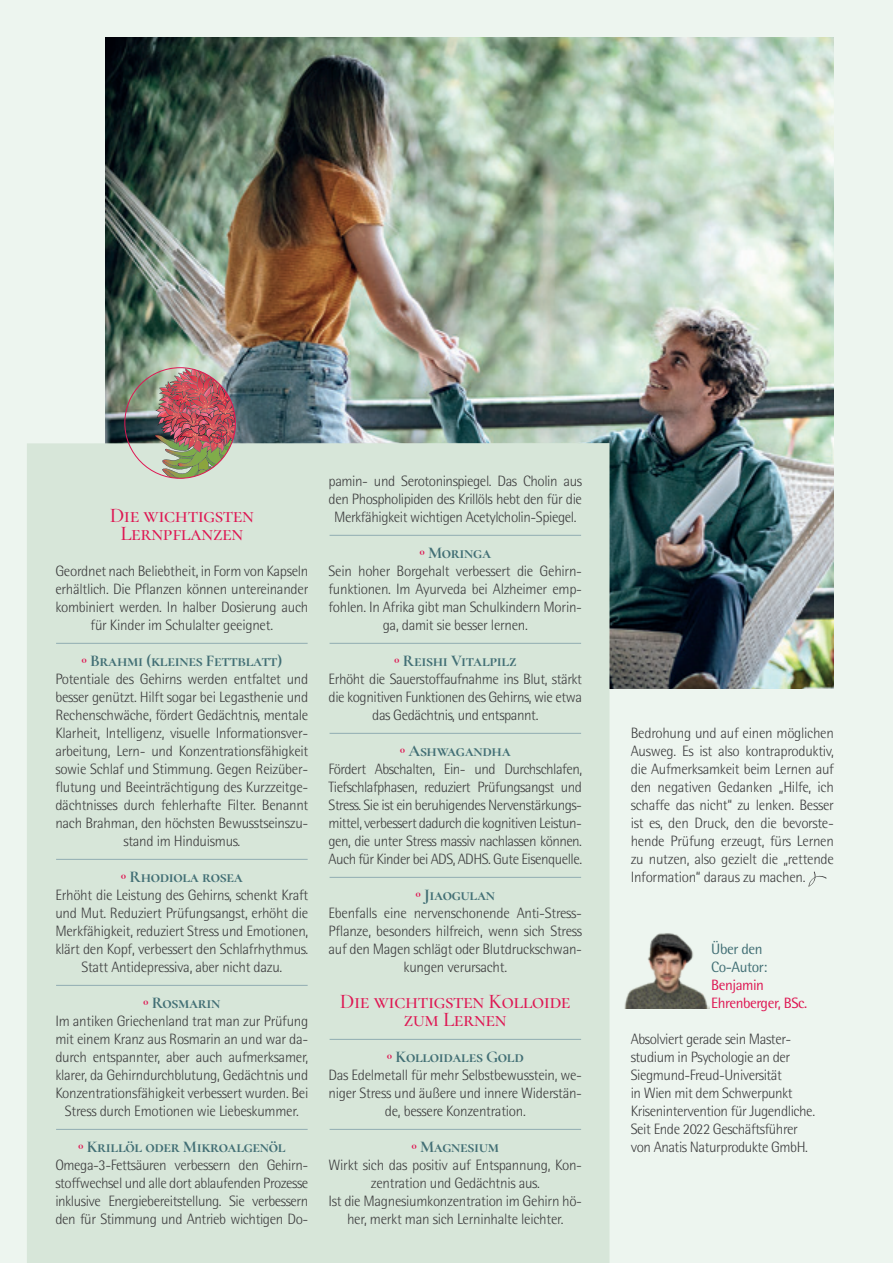
<style>
.page{position:relative;width:893px;height:1263px;background:#edf5ef}
.page>*{position:absolute;margin:0;border:0;box-sizing:border-box;transform-origin:0 0}
.fließtext{font:500 21px/18px "Cormorant Garamond";letter-spacing:-.02em;color:#de1753;text-align:center}
.fließtext-2{font:700 16.5px "Cormorant Garamond";letter-spacing:-.02em;color:#426f75}
.fließtext-3{font:300 15px/18px "Rotis Semi Sans Std";letter-spacing:-.02em;color:#3e3e3f;text-align:center}
.fließtext-4{font:15px "Rotis Semi Sans Std";letter-spacing:-.03em;color:#de1753}
.fließtext-5{font:15px/18px "Rotis Semi Sans Std";letter-spacing:-.03em;color:#426f75}
.s1{color:#de1753}
</style>
<div class="page">
<img style="left:105px;top:38px;width:729px;height:651px">
<svg style="left:808px;top:871px;width:19px;height:16px"></svg>
<img style="left:624px;top:933px;width:86px;height:76px">
<div style="left:27px;top:443px;width:582px;height:820px;background:#d7e6d9"></div>
<hr style="left:56px;top:643px;width:252px;height:1px;background:#90acb2">
<hr style="left:56px;top:859px;width:252px;height:1px;background:#90acb2">
<hr style="left:56px;top:985px;width:252px;height:1px;background:#90acb2">
<hr style="left:56px;top:1129px;width:252px;height:1px;background:#90acb2">
<hr style="left:330px;top:535px;width:251px;height:1px;background:#90acb2">
<hr style="left:330px;top:643px;width:251px;height:1px;background:#90acb2">
<hr style="left:330px;top:733px;width:251px;height:1px;background:#90acb2">
<hr style="left:330px;top:877px;width:251px;height:1px;background:#90acb2">
<hr style="left:330px;top:1039px;width:251px;height:1px;background:#90acb2">
<hr style="left:330px;top:1129px;width:251px;height:1px;background:#90acb2">
<img style="left:155px;top:368px;width:81px;height:110px">
<p class="fließtext" style="left:110px;top:506px;width:146px">Die wichtigsten<br>Lernpflanzen</p>
<p class="fließtext-3" style="left:55px;top:562px;width:255px">Geordnet nach Beliebtheit, in Form von Kapseln erhältlich. Die Pflanzen können untereinander kombiniert werden. In halber Dosierung auch für Kinder im Schulalter geeignet.</p>
<p class="fließtext-2" style="left:81px;top:651px;width:202px"><span class="s1">°</span> Brahmi (kleines Fettblatt)</p>
<p class="fließtext-3" style="left:55px;top:670px;width:255px">Potentiale des Gehirns werden entfaltet und besser genützt. Hilft sogar bei Legasthenie und Rechenschwäche, fördert Gedächtnis, mentale Klarheit, Intelligenz, visuelle Informationsver&shy;arbeitung, Lern- und Konzentrationsfähigkeit sowie Schlaf und Stimmung. Gegen Reizüber&shy;flutung und Beeinträchtigung des Kurzzeitge&shy;dächtnisses durch fehlerhafte Filter. Benannt nach Brahman, den höchsten Bewusstseinszu&shy;stand im Hinduismus.</p>
<p class="fließtext-2" style="left:121px;top:867px;width:124px"><span class="s1">°</span> Rhodiola rosea</p>
<p class="fließtext-3" style="left:55px;top:886px;width:255px">Erhöht die Leistung des Gehirns, schenkt Kraft und Mut. Reduziert Prüfungsangst, erhöht die Merkfähigkeit, reduziert Stress und Emotionen, klärt den Kopf, verbessert den Schlafrhythmus.<br>Statt Antidepressiva, aber nicht dazu.</p>
<p class="fließtext-2" style="left:143px;top:993px;width:79px"><span class="s1">°</span> Rosmarin</p>
<p class="fließtext-3" style="left:55px;top:1012px;width:254px">Im antiken Griechenland trat man zur Prüfung mit einem Kranz aus Rosmarin an und war da&shy;durch entspannter, aber auch aufmerksamer, klarer, da Gehirndurchblutung, Gedächtnis und Konzentrationsfähigkeit verbessert wurden. Bei Stress durch Emotionen wie Liebeskummer.</p>
<p class="fließtext-2" style="left:78px;top:1137px;width:209px"><span class="s1">°</span> Krillöl oder Mikroalgenöl</p>
<p class="fließtext-3" style="left:55px;top:1156px;width:255px;text-align:justify">Omega-3-Fettsäuren verbessern den Gehirn&shy;stoffwechsel und alle dort ablaufenden Prozesse inklusive Energiebereitstellung. Sie verbessern den für Stimmung und Antrieb wichtigen Do-</p>
<p class="fließtext-3" style="left:329px;top:472px;width:255px">pamin- und Serotoninspiegel. Das Cholin aus den Phospholipiden des Krillöls hebt den für die<br>Merkfähigkeit wichtigen Acetylcholin-Spiegel.</p>
<p class="fließtext-2" style="left:419px;top:543px;width:73px"><span class="s1">°</span> Moringa</p>
<p class="fließtext-3" style="left:329px;top:562px;width:255px">Sein hoher Borgehalt verbessert die Gehirn&shy;funktionen. Im Ayurveda bei Alzheimer emp&shy;fohlen. In Afrika gibt man Schulkindern Morin&shy;ga, damit sie besser lernen.</p>
<p class="fließtext-2" style="left:394px;top:651px;width:124px"><span class="s1">°</span> Reishi Vitalpilz</p>
<p class="fließtext-3" style="left:329px;top:670px;width:255px">Erhöht die Sauerstoffaufnahme ins Blut, stärkt die kognitiven Funktionen des Gehirns, wie etwa das Gedächtnis, und entspannt.</p>
<p class="fließtext-2" style="left:400px;top:741px;width:112px"><span class="s1">°</span> Ashwagandha</p>
<p class="fließtext-3" style="left:329px;top:760px;width:255px;text-align:justify">Fördert Abschalten, Ein- und Durchschlafen, Tiefschlafphasen, reduziert Prüfungsangst und Stress. Sie ist ein beruhigendes Nervenstärkungs&shy;mittel, verbessert dadurch die kognitiven Leistun&shy;gen, die unter Stress massiv nachlassen können.<br>Auch für Kinder bei ADS, ADHS. Gute Eisenquelle.</p>
<p class="fließtext-2" style="left:415px;top:885px;width:81px"><span class="s1">°</span> Jiaogulan</p>
<p class="fließtext-3" style="left:329px;top:904px;width:255px">Ebenfalls eine nervenschonende Anti-Stress-Pflanze, besonders hilfreich, wenn sich Stress auf den Magen schlägt oder Blutdruckschwan&shy;kungen verursacht.</p>
<h1 class="fließtext" style="left:340px;top:992px;width:232px">Die wichtigsten Kolloide zum Lernen</h1>
<p class="fließtext-2" style="left:387px;top:1047px;width:138px"><span class="s1">°</span> Kolloidales Gold</p>
<p class="fließtext-3" style="left:329px;top:1066px;width:255px">Das Edelmetall für mehr Selbstbewusstein, we&shy;niger Stress und äußere und innere Widerstän&shy;de, bessere Konzentration.</p>
<p class="fließtext-2" style="left:411px;top:1137px;width:89px"><span class="s1">°</span> Magnesium</p>
<p class="fließtext-3" style="left:329px;top:1156px;width:255px">Wirkt sich das positiv auf Entspannung, Kon&shy;zentration und Gedächtnis aus.<br>Ist die Magnesiumkonzentration im Gehirn hö&shy;her, merkt man sich Lerninhalte leichter.</p>
<p class="fließtext-3" style="left:631px;top:724px;width:205px;text-align:justify">Bedrohung und auf einen möglichen Ausweg. Es ist also kontraproduktiv, die Aufmerksamkeit beim Lernen auf den negativen Gedanken „Hilfe, ich schaffe das nicht“ zu lenken. Besser ist es, den Druck, den die bevorste&shy;hende Prüfung erzeugt, fürs Lernen zu nutzen, also gezielt die „rettende Information“ daraus zu machen.</p>
<p class="fließtext-5" style="left:711px;top:940px;width:58px">Über den<br>Co-Autor:</p>
<p class="fließtext-4" style="left:711px;top:976px;width:54px">Benjamin</p>
<p class="fließtext-4" style="left:711px;top:994px;width:97px">Ehrenberger, BSc.</p>
<p class="fließtext-3" style="left:631px;top:1030px;width:186px;text-align:left">Absolviert gerade sein Master&shy;studium in Psychologie an der<br>Siegmund-Freud-Universität<br>in Wien mit dem Schwerpunkt<br>Krisenintervention für Jugendliche.<br>Seit Ende 2022 Geschäftsführer von Anatis Naturprodukte GmbH.</p>
</div>
